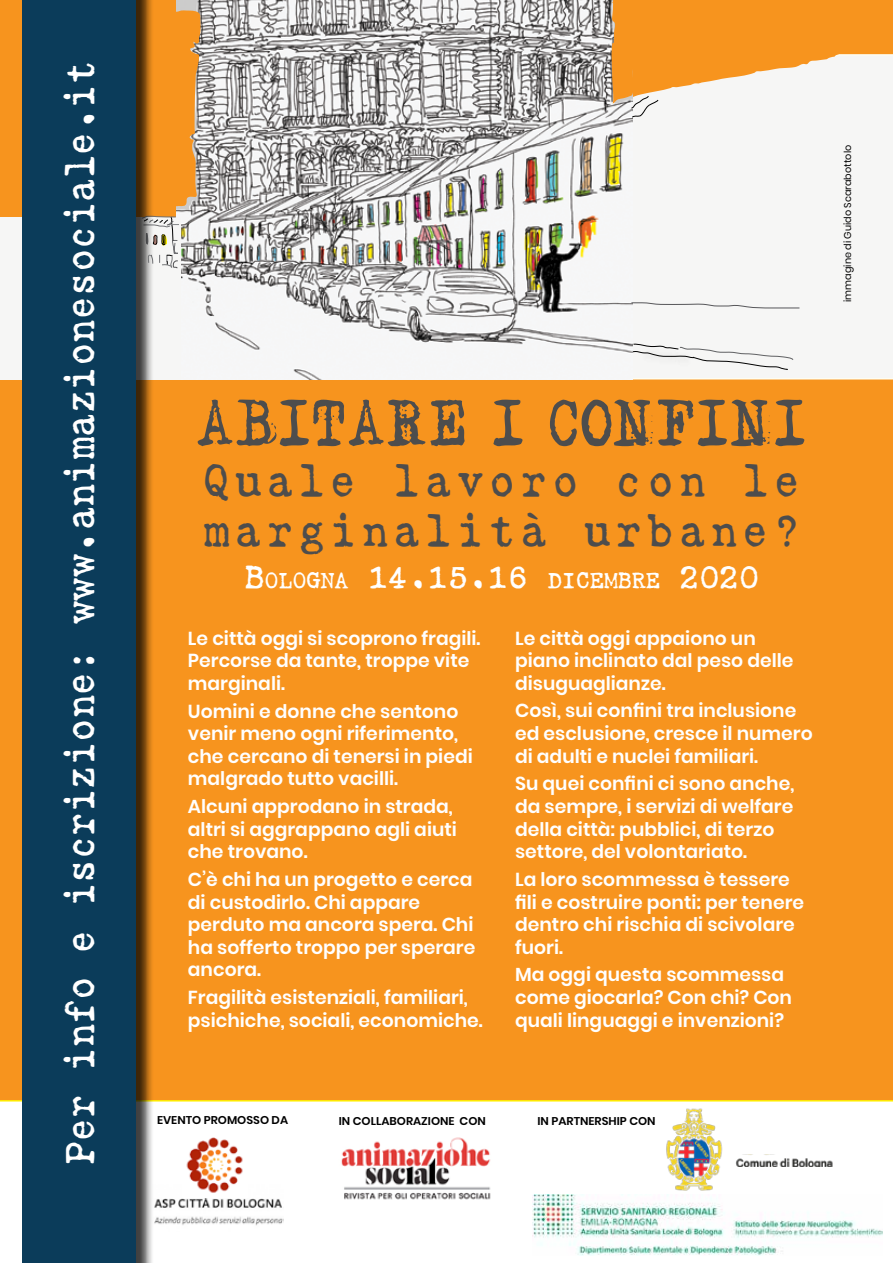
<style>
.page{position:relative;width:893px;height:1263px;background:#fff}
.page>*{position:absolute;margin:0;border:0;box-sizing:border-box;transform-origin:0 0}
.t1{font:58.2px "Adler";letter-spacing:.04em;color:#4d4d4d;scale:.88 1}
.t2{font:44.4px/49.8px "Gabriele Bad AH";letter-spacing:.12em;color:#4d4d4d;scale:.96 1}
.t3{font:40.2px "Gabriele Bad AH";color:#fff;scale:.93 1}
.t4{font:21.75px "Gabriele Bad AH";color:#fff}
.t5{font:600 18.75px/22.5px "Poppins";color:#fff}
.t6{font:600 11.25px "Poppins";color:#000}
.t7{font:9.9px "Poppins";color:#000}
.s1{font-size:31.2px}
</style>
<div class="page">
<div style="left:0;top:0;width:893px;height:1101px;background:#f7941e"></div>
<div style="left:632px;top:54px;width:261px;height:325px;background:#f6f6f5"></div>
<div style="left:585px;top:300px;width:50px;height:18px;background:#f6f6f5"></div>
<img style="left:177px;top:0;width:455px;height:379px">
<div style="left:0;top:217px;width:181px;height:162px;background:#f6f6f5"></div>
<img style="left:341px;top:1137px;width:150px;height:63px">
<img style="left:154px;top:1198px;width:129px;height:28px">
<img style="left:186px;top:1137px;width:57px;height:56px">
<img style="left:662px;top:1101px;width:65px;height:90px">
<img style="left:736px;top:1158px;width:97px;height:9px">
<svg style="left:154px;top:10px;width:47px;height:259px;background:#e6a351"></svg>
<svg style="left:631px;top:302px;width:169px;height:7px"></svg>
<svg style="left:618px;top:344px;width:176px;height:27px"></svg>
<svg style="left:579px;top:0;width:295px;height:118px"></svg>
<div style="left:25px;top:0;width:129px;height:1263px;background:#000;opacity:.75"></div>
<div style="left:22px;top:0;width:113px;height:1263px;background:#0b3c5a"></div>
<img style="left:532px;top:1195px;width:350px;height:60px">
<h3 class="t3" style="left:57px;top:1165px;width:1188px;rotate:-90deg">Per info e iscrizione: www.animazionesociale.it</h3>
<p class="t7" style="left:842px;top:302px;width:158px;rotate:-90deg">immagine di Guido Scarabottolo</p>
<h1 class="t1" style="left:198px;top:399px;width:693px">ABITARE I CONFINI</h1>
<h2 class="t2" style="left:203px;top:455px;width:624px">Quale lavoro con le marginalità urbane?</h2>
<p class="t4" style="left:245px;top:568px;width:516px"><span class="s1">B</span>OLOGNA <span class="s1">14.15.16</span> DICEMBRE <span class="s1">2020</span></p>
<p class="t5" style="left:188px;top:627px;width:294px">Le città oggi si scoprono fragili.<br>Percorse da tante, troppe vite marginali.</p>
<p class="t5" style="left:188px;top:700px;width:286px">Uomini e donne che sentono venir meno ogni riferimento, che cercano di tenersi in piedi malgrado tutto vacilli.</p>
<p class="t5" style="left:188px;top:795px;width:271px">Alcuni approdano in strada, altri si aggrappano agli aiuti che trovano.</p>
<p class="t5" style="left:188px;top:868px;width:289px">C’è chi ha un progetto e cerca di custodirlo. Chi appare perduto ma ancora spera. Chi ha sofferto troppo per sperare ancora.</p>
<p class="t5" style="left:188px;top:986px;width:296px">Fragilità esistenziali, familiari, psichiche, sociali, economiche.</p>
<p class="t5" style="left:515px;top:627px;width:280px">Le città oggi appaiono un piano inclinato dal peso delle disuguaglianze.</p>
<p class="t5" style="left:515px;top:700px;width:299px">Così, sui confini tra inclusione ed esclusione, cresce il numero di adulti e nuclei familiari.</p>
<p class="t5" style="left:515px;top:773px;width:281px">Su quei confini ci sono anche, da sempre, i servizi di welfare della città: pubblici, di terzo settore, del volontariato.</p>
<p class="t5" style="left:515px;top:868px;width:291px">La loro scommessa è tessere fili e costruire ponti: per tenere dentro chi rischia di scivolare fuori.</p>
<p class="t5" style="left:515px;top:964px;width:278px">Ma oggi questa scommessa come giocarla? Con chi? Con quali linguaggi e invenzioni?</p>
<p class="t6" style="left:157px;top:1113px;width:132px">EVENTO PROMOSSO DA</p>
<p class="t6" style="left:339px;top:1114px;width:149px">In collaborazione con</p>
<p class="t6" style="left:537px;top:1114px;width:120px">In partnership con</p>
</div>
